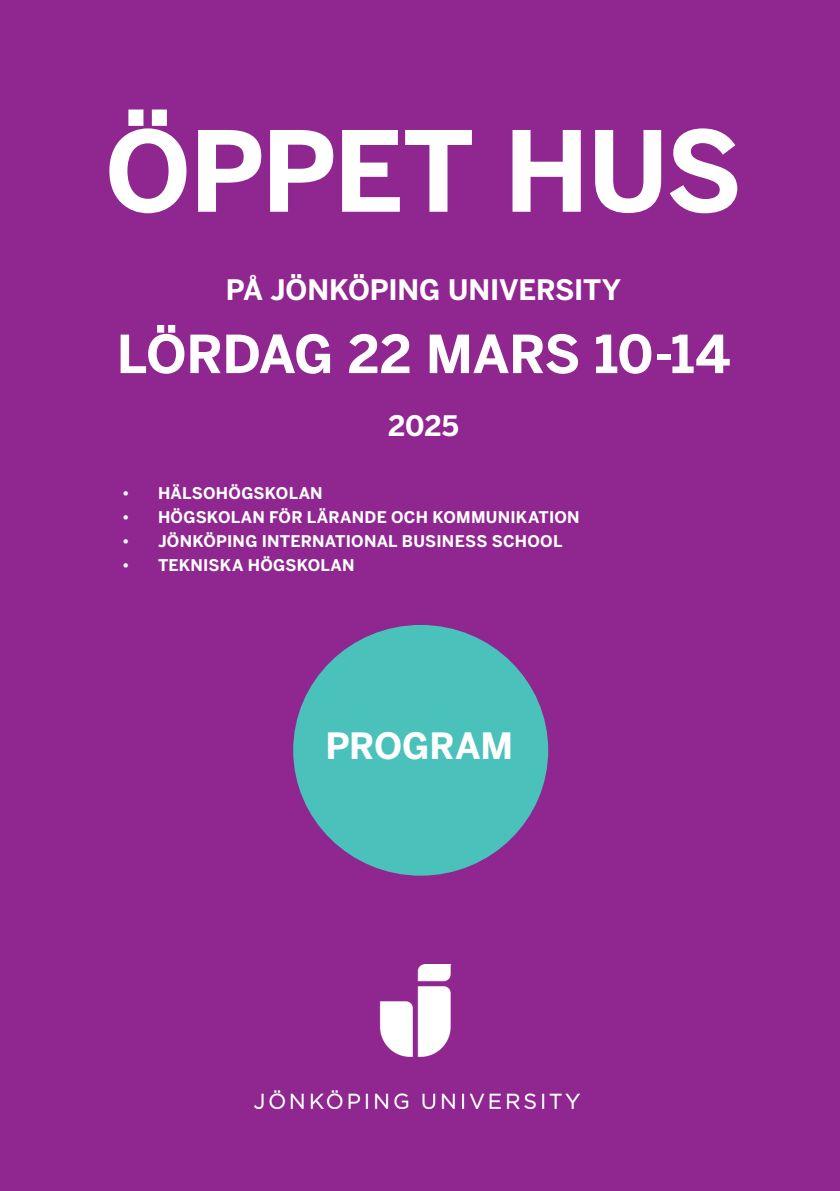
<style>
.page{position:relative;width:840px;height:1191px;background:#fff}
.page>*{position:absolute;margin:0;border:0;box-sizing:border-box;transform-origin:0 0}
.t1{font:700 110.4px "Benton Sans";letter-spacing:-.02em;color:#fff}
.t2{font:700 52px "Benton Sans";letter-spacing:-.015em;color:#fff}
.RUBRIK_2{font:700 36px "Benton Sans";letter-spacing:-.005em;color:#fff}
.t3{font:700 28px "Benton Sans";letter-spacing:-.005em;color:#fff}
.t4{font:700 16px "Benton Sans";letter-spacing:.01em;color:#fff}
</style>
<div class="page">
<div style="left:0;top:0;width:839px;height:1191px;background:#90268f"></div>
<div style="left:293px;top:625px;width:255px;height:250px;background:#4ac1ba;border-radius:50%"></div>
<img style="left:254px;top:964px;width:325px;height:144px">
<p class="t1" style="left:105px;top:106px;width:638px">ÖPPET HUS</p>
<p class="t3" style="left:225px;top:273px;width:397px">PÅ JÖNKÖPING UNIVERSITY</p>
<p class="t2" style="left:117px;top:323px;width:615px">LÖRDAG 22 MARS 10-14</p>
<p class="t3" style="left:388px;top:408px;width:72px">2025</p>
<p class="t4" style="left:122px;top:483px;width:202px">• HÄLSOHÖGSKOLAN</p>
<p class="t4" style="left:122px;top:507px;width:459px">• HÖGSKOLAN FÖR LÄRANDE OCH KOMMUNIKATION</p>
<p class="t4" style="left:122px;top:531px;width:441px">• JÖNKÖPING INTERNATIONAL BUSINESS SCHOOL</p>
<p class="t4" style="left:122px;top:555px;width:234px">• TEKNISKA HÖGSKOLAN</p>
<p class="RUBRIK_2" style="left:325px;top:725px;width:189px">PROGRAM</p>
</div>
